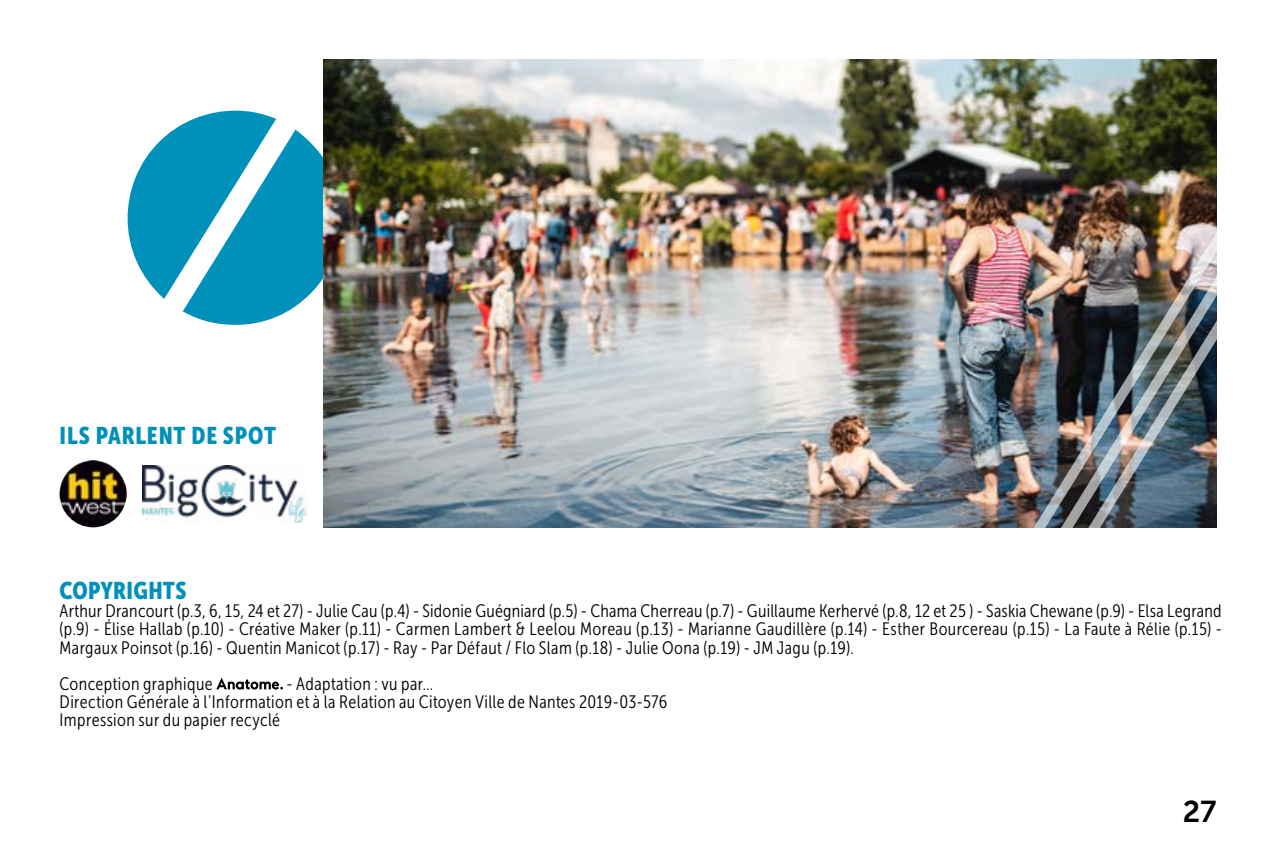
<style>
.page{position:relative;width:1276px;height:851px;background:#fff}
.page>*{position:absolute;margin:0;border:0;box-sizing:border-box;transform-origin:0 0}
.t1{font:30px "Museo Sans 700";color:#000}
.t2{font:24px "Museo Sans Cond 900";letter-spacing:.025em;color:#0091ba}
.t3{font:18px/18px "Museo Sans Cond 300";letter-spacing:.025em;color:#000;text-align:justify}
</style>
<div class="page">
<svg style="left:128px;top:111px;width:195px;height:214px;fill:#0091ba"></svg>
<svg style="left:216px;top:677px;width:67px;height:12px"></svg>
<img style="left:323px;top:60px;width:893px;height:467px">
<img style="left:1018px;top:216px;width:27px;height:312px">
<img style="left:1045px;top:216px;width:27px;height:312px">
<img style="left:1072px;top:216px;width:145px;height:312px">
<img style="left:60px;top:460px;width:67px;height:67px;border-radius:34px">
<img style="left:142px;top:465px;width:164px;height:57px">
<h2 class="t2" style="left:60px;top:421px;width:218px">ILS PARLENT DE SPOT</h2>
<h2 class="t2" style="left:60px;top:577px;width:128px">COPYRIGHTS</h2>
<p class="t3" style="left:60px;top:602px;width:1163px">Arthur Drancourt (p.3, 6, 15, 24 et 27) - Julie Cau (p.4) - Sidonie Guégniard (p.5) - Chama Cherreau (p.7) - Guillaume Kerhervé (p.8, 12 et 25 ) - Saskia Chewane (p.9) - Elsa Legrand (p.9) - Élise Hallab (p.10) - Créative Maker (p.11) - Carmen Lambert &amp; Leelou Moreau (p.13) - Marianne Gaudillère (p.14) - Esther Bourcereau (p.15) - La Faute à Rélie (p.15) - Margaux Poinsot (p.16) - Quentin Manicot (p.17) - Ray - Par Défaut / Flo Slam (p.18) - Julie Oona (p.19) - JM Jagu (p.19).</p>
<p class="t3" style="left:60px;top:674px;width:155px">Conception graphique</p>
<p class="t3" style="left:60px;top:674px;width:609px;text-align:left;text-indent:227px">- Adaptation : vu par…<br>Direction Générale à l'Information et à la Relation au Citoyen Ville de Nantes 2019-03-576<br>Impression sur du papier recyclé</p>
<h1 class="t1" style="left:1183px;top:795px;width:35px">27</h1>
</div>
